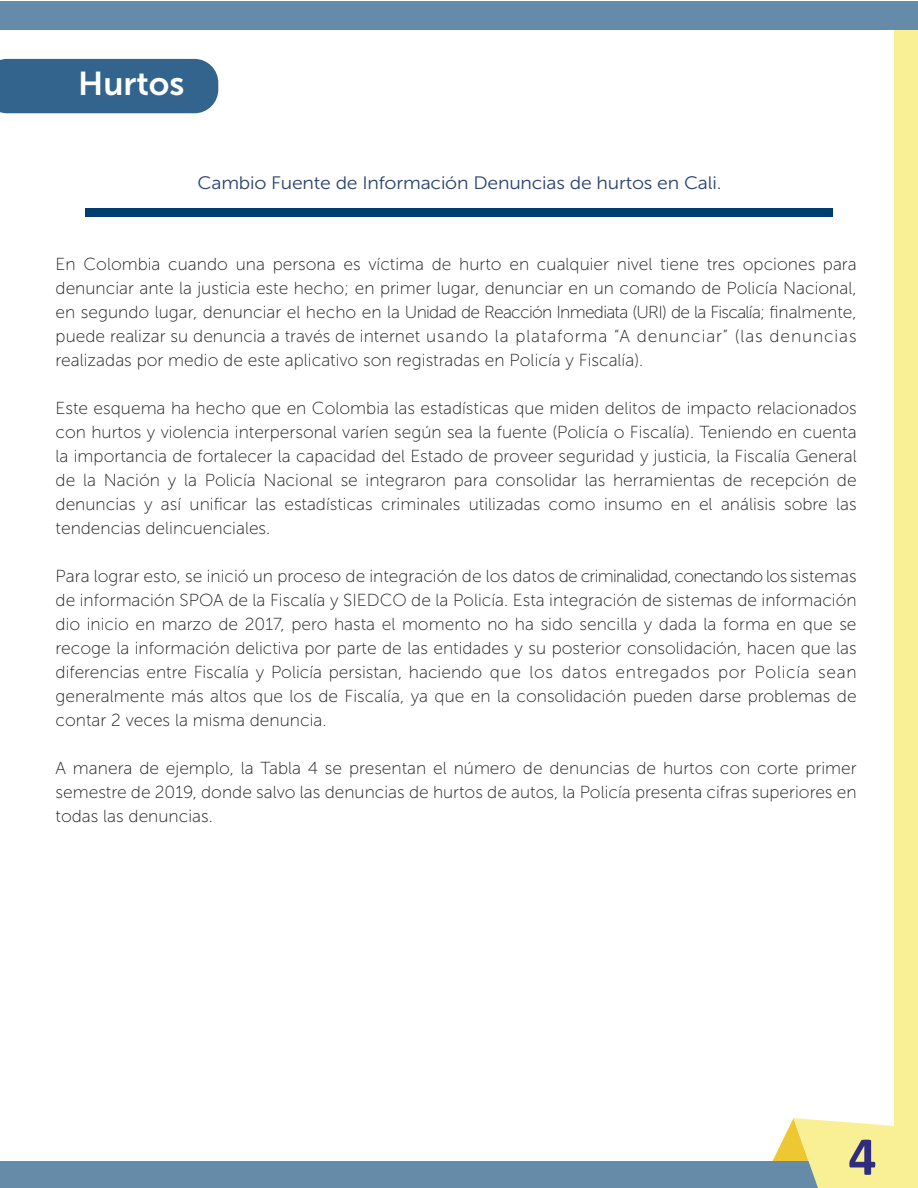
<style>
.page{position:relative;width:918px;height:1188px;background:#fff}
.page>*{position:absolute;margin:0;border:0;box-sizing:border-box;transform-origin:0 0}
.t1{font:700 55.2px "Calibri";color:#302d7e}
.t2{font:33px "Museo Sans 700";color:#fff}
.t3{font:18px "Museo Sans 300";letter-spacing:-.01em;color:#2b4370;scale:1.08 1}
.t4{font:17.4px/24px "Museo Sans 100";color:#1d1d1b;text-align:justify}
</style>
<div class="page">
<div style="left:0;top:1161px;width:862px;height:27px;background:#668ba9"></div>
<div style="left:894px;top:1px;width:24px;height:1187px;background:#f9f095"></div>
<svg style="left:772px;top:1118px;width:122px;height:70px"></svg>
<div style="left:0;top:2px;width:918px;height:28px;background:#668ba9"></div>
<div style="left:86px;top:208px;width:747px;height:8px;background:#003d70"></div>
<div style="left:0;top:59px;width:218px;height:54px;background:#33648d"></div>
<h2 class="t2" style="left:78px;top:65px;width:108px">Hurtos</h2>
<p class="t3" style="left:198px;top:173px;width:487px">Cambio Fuente de Información Denuncias de hurtos en Cali.</p>
<p class="t4" style="left:56px;top:252px;width:803px">En Colombia cuando una persona es víctima de hurto en cualquier nivel tiene tres opciones para denunciar ante la justicia este hecho; en primer lugar, denunciar en un comando de Policía Nacional, en segundo lugar, denunciar el hecho en la Unidad de Reacción Inmediata (URI) de la Fiscalía; finalmente, puede realizar su denuncia a través de internet usando la plataforma “A denunciar” (las denuncias realizadas por medio de este aplicativo son registradas en Policía y Fiscalía).</p>
<p class="t4" style="left:56px;top:396px;width:803px">Este esquema ha hecho que en Colombia las estadísticas que miden delitos de impacto relacionados con hurtos y violencia interpersonal varíen según sea la fuente (Policía o Fiscalía). Teniendo en cuenta la importancia de fortalecer la capacidad del Estado de proveer seguridad y justicia, la Fiscalía General de la Nación y la Policía Nacional se integraron para consolidar las herramientas de recepción de denuncias y así unificar las estadísticas criminales utilizadas como insumo en el análisis sobre las tendencias delincuenciales.</p>
<p class="t4" style="left:56px;top:564px;width:803px">Para lograr esto, se inició un proceso de integración de los datos de criminalidad, conectando los sistemas de información SPOA de la Fiscalía y SIEDCO de la Policía. Esta integración de sistemas de información dio inicio en marzo de 2017, pero hasta el momento no ha sido sencilla y dada la forma en que se recoge la información delictiva por parte de las entidades y su posterior consolidación, hacen que las diferencias entre Fiscalía y Policía persistan, haciendo que los datos entregados por Policía sean generalmente más altos que los de Fiscalía, ya que en la consolidación pueden darse problemas de contar 2 veces la misma denuncia.</p>
<p class="t4" style="left:56px;top:756px;width:803px">A manera de ejemplo, la Tabla 4 se presentan el número de denuncias de hurtos con corte primer semestre de 2019, donde salvo las denuncias de hurtos de autos, la Policía presenta cifras superiores en todas las denuncias.</p>
<h1 class="t1" style="left:848px;top:1117px;width:29px">4</h1>
</div>
